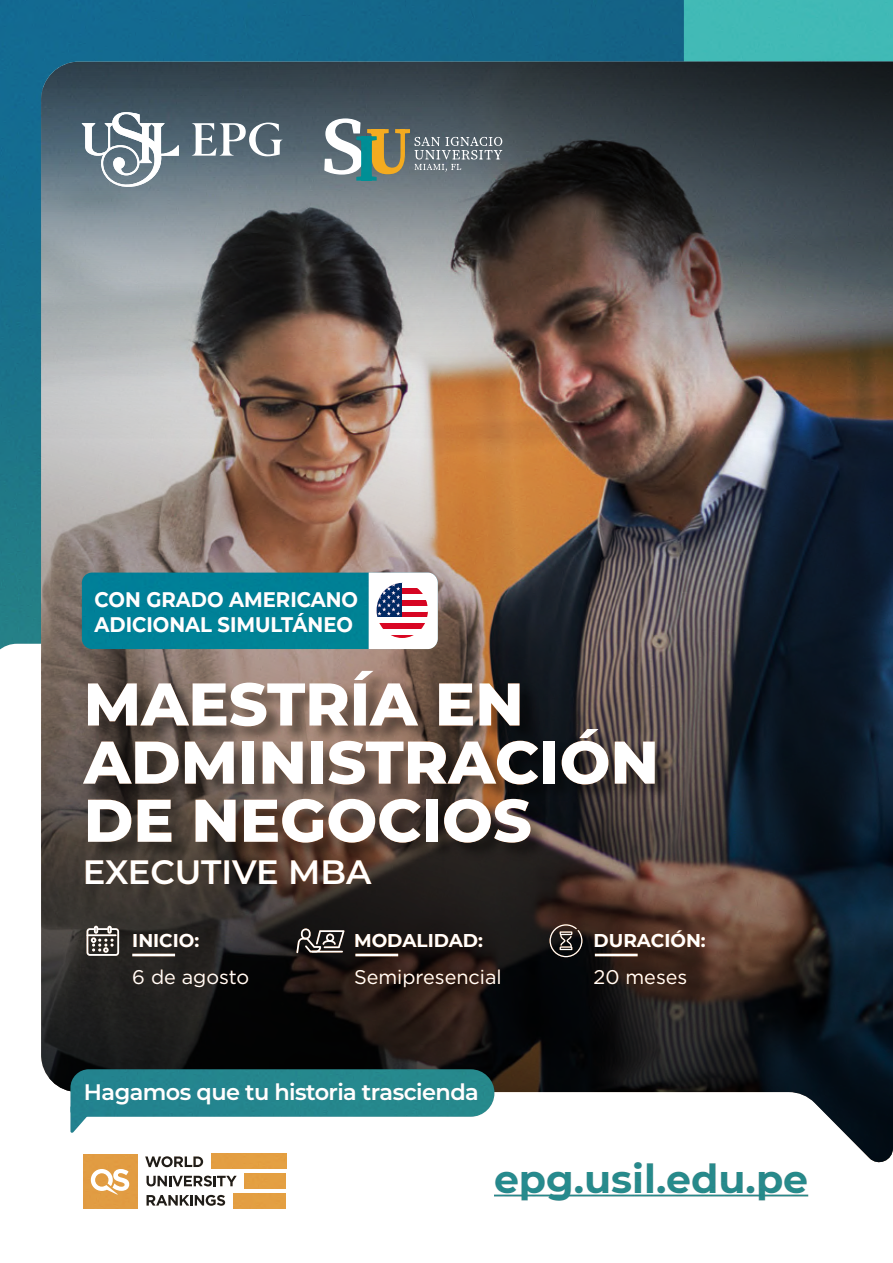
<style>
.page{position:relative;width:893px;height:1263px;background:#fff}
.page>*{position:absolute;margin:0;border:0;box-sizing:border-box;transform-origin:0 0}
.t1{font:800 60.15px/58.2px "Montserrat";color:#fff}
.t2{font:700 39.6px "Montserrat";color:#208093}
.t3{font:600 33.75px "Montserrat";letter-spacing:-.005em;color:#fff}
.t4{font:600 22.5px "Montserrat";letter-spacing:-.025em;color:#fff}
.t5{font:700 21px/24.3px "Montserrat";color:#fff;scale:.93 1}
.t6{font:19.8px "Gotham";color:#fff}
.t7{font:700 18.45px "Montserrat";color:#fff}
</style>
<div class="page">
<img style="left:0;top:0;width:893px;height:1209px">
<p class="t5" style="left:95px;top:586px;width:285px">CON GRADO AMERICANO<br>ADICIONAL SIMULTÁNEO</p>
<h1 class="t1" style="left:84px;top:672px;width:577px">MAESTRÍA EN<br>ADMINISTRACIÓN<br>DE NEGOCIOS</h1>
<h3 class="t3" style="left:83px;top:848px;width:290px">EXECUTIVE MBA</h3>
<p class="t7" style="left:132px;top:927px;width:69px">INICIO:</p>
<p class="t6" style="left:132px;top:964px;width:119px">6 de agosto</p>
<p class="t7" style="left:354px;top:927px;width:130px">MODALIDAD:</p>
<p class="t6" style="left:354px;top:964px;width:149px">Semipresencial</p>
<p class="t4" style="left:84px;top:1076px;width:396px">Hagamos que tu historia trascienda</p>
<p class="t7" style="left:593px;top:927px;width:114px">DURACIÓN:</p>
<p class="t6" style="left:593px;top:964px;width:95px">20 meses</p>
<h2 class="t2" style="left:494px;top:1150px;width:316px">epg.usil.edu.pe</h2>
</div>
